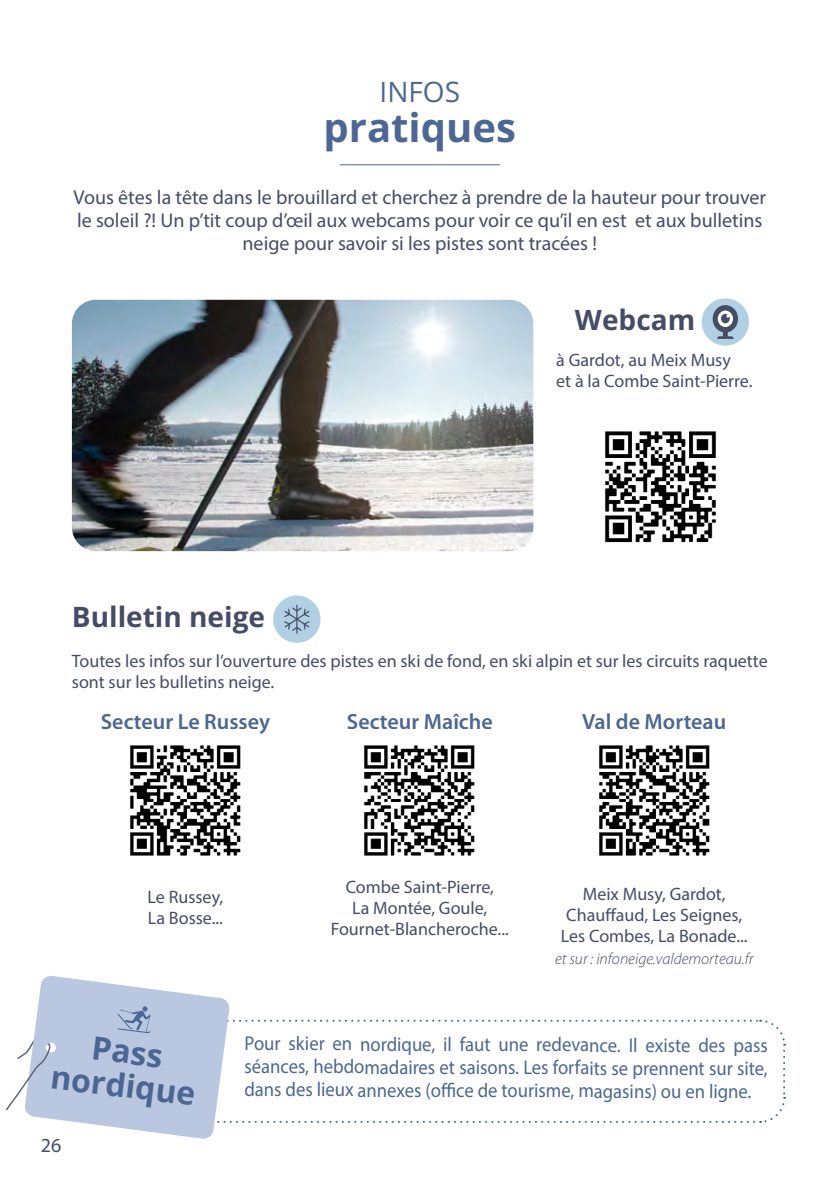
<style>
.page{position:relative;width:840px;height:1191px;background:#fff}
.page>*{position:absolute;margin:0;border:0;box-sizing:border-box;transform-origin:0 0}
.t1{font:700 40px "Open Sans";color:#4c6793}
.t2{font:700 32px/34px "Open Sans";color:#4c6692;text-align:center}
.t3{font:700 28px "Open Sans";color:#464c66}
.t4{font:28px "Open Sans";color:#4c6793}
.t5{font:600 22px "Myriad Pro";color:#4c6692}
.t6{font:20px/23px "Myriad Pro";color:#464c66;text-align:center}
.t7{font:20px/23px "Myriad Pro";letter-spacing:-.005em;color:#4c6793;text-align:justify;scale:.93 1}
.t8{font:18px/21px "Myriad Pro";color:#464c66}
.t9{font:italic 300 16px "Myriad Pro";color:#464c66}
</style>
<div class="page">
<hr style="left:339px;top:164px;width:160px;height:1px;background:#4c6793">
<img style="left:72px;top:300px;width:461px;height:251px">
<img style="left:605px;top:431px;width:111px;height:112px">
<img style="left:599px;top:745px;width:111px;height:111px">
<img style="left:364px;top:745px;width:111px;height:111px">
<img style="left:130px;top:745px;width:111px;height:111px">
<svg style="left:6px;top:976px;width:779px;height:163px"></svg>
<div style="left:273px;top:595px;width:47px;height:48px;background:#b1d0e3;border-radius:50%"></div>
<div style="left:701px;top:298px;width:47px;height:48px;background:#b1d0e3;border-radius:50%"></div>
<svg style="left:712px;top:305px;width:25px;height:34px"></svg>
<svg style="left:284px;top:604px;width:25px;height:29px"></svg>
<h3 class="t4" style="left:379px;top:73px;width:82px">INFOS</h3>
<h1 class="t1" style="left:323px;top:99px;width:194px">pratiques</h1>
<p class="t6" style="left:73px;top:186px;width:693px">Vous êtes la tête dans le brouillard et cherchez à prendre de la hauteur pour trouver le soleil ?! Un p’tit coup d’œil aux webcams pour voir ce qu’il en est et aux bulletins neige pour savoir si les pistes sont tracées !</p>
<h3 class="t3" style="left:574px;top:300px;width:122px">Webcam</h3>
<h3 class="t3" style="left:72px;top:597px;width:195px">Bulletin neige</h3>
<p class="t8" style="left:556px;top:349px;width:198px">à Gardot, au Meix Musy<br>et à la Combe Saint-Pierre.</p>
<p class="t8" style="left:72px;top:650px;width:697px">Toutes les infos sur l’ouverture des pistes en ski de fond, en ski alpin et sur les circuits raquette sont sur les bulletins neige.</p>
<p class="t5" style="left:101px;top:708px;width:171px">Secteur Le Russey</p>
<p class="t5" style="left:346px;top:708px;width:147px">Secteur Maîche</p>
<p class="t5" style="left:581px;top:708px;width:146px">Val de Morteau</p>
<p class="t8" style="left:147px;top:886px;width:77px">Le Russey,<br>La Bosse...</p>
<p class="t8" style="left:330px;top:876px;width:179px;text-align:center">Combe Saint-Pierre,<br>La Montée, Goule,<br>Fournet-Blancheroche...</p>
<p class="t8" style="left:560px;top:883px;width:188px;text-align:center">Meix Musy, Gardot,<br>Chauffaud, Les Seignes,<br>Les Combes, La Bonade...</p>
<p class="t9" style="left:554px;top:950px;width:200px">et sur : infoneige.valdemorteau.fr</p>
<h2 class="t2" style="left:57px;top:1025px;width:147px;rotate:7deg">Pass nordique</h2>
<p class="t7" style="left:244px;top:1032px;width:564px">Pour skier en nordique, il faut une redevance. Il existe des pass séances, hebdomadaires et saisons. Les forfaits se prennent sur site, dans des lieux annexes (office de tourisme, magasins) ou en ligne.</p>
<p class="t6" style="left:41px;top:1133px;width:22px">26</p>
</div>
